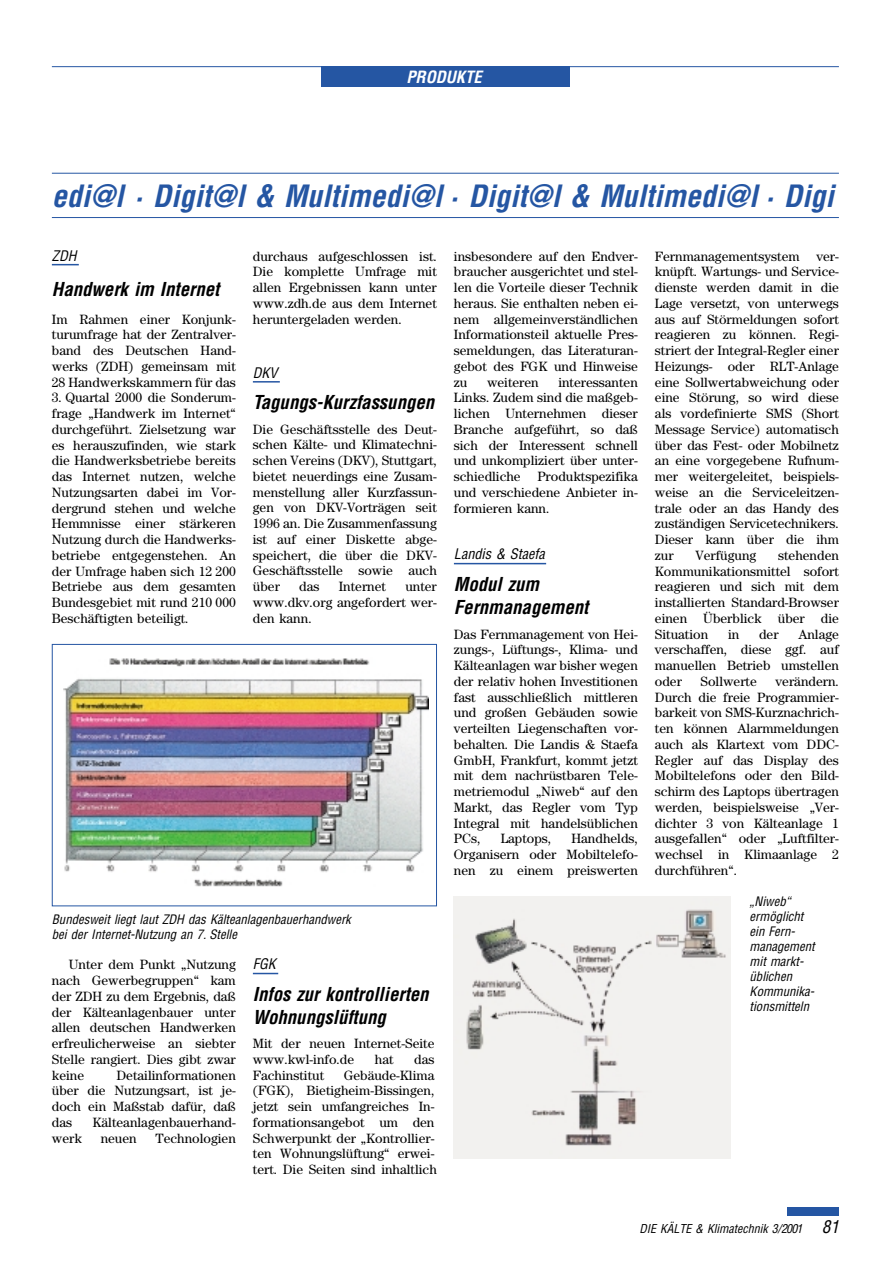
<style>
.page{position:relative;width:893px;height:1263px;background:#fff}
.page>*{position:absolute;margin:0;border:0;box-sizing:border-box;transform-origin:0 0}
.t1{font:italic 700 condensed 30px "Helvetica";color:#2556a3}
.t2{font:italic 700 condensed 18.75px/23.2px "Helvetica";color:#000}
.t3{font:italic 700 condensed 16.5px "Helvetica";color:#fff}
.t4{font:italic condensed 14.25px "Helvetica";color:#000}
.t5{font:13.5px/15.8px "Century";color:#000;text-align:justify}
.t6{font:italic condensed 12.75px/15px "Helvetica";color:#000}
.t7{font:italic condensed 12px "Helvetica";color:#000}
.s1{font-size:17.25px}
</style>
<div class="page">
<hr style="left:454px;top:563px;width:92px;height:1px;background:#2556a3">
<div style="left:787px;top:1208px;width:51px;height:8px;background:#2556a3"></div>
<div style="left:321px;top:67px;width:249px;height:20px;background:#2556a3"></div>
<hr style="left:52px;top:66px;width:786px;height:1px;background:#2556a3">
<svg style="left:52px;top:264px;width:27px;height:1px"></svg>
<hr style="left:253px;top:381px;width:27px;height:2px;background:#2556a3">
<svg style="left:253px;top:973px;width:25px;height:1px"></svg>
<hr style="left:52px;top:173px;width:786px;height:1px;background:#2556a3">
<hr style="left:52px;top:217px;width:786px;height:1px;background:#2556a3">
<img style="left:64px;top:658px;width:365px;height:229px">
<div style="left:52px;top:644px;width:385px;height:262px;border:1px solid #2556a3"></div>
<img style="left:454px;top:896px;width:276px;height:262px">
<p class="t3" style="left:406px;top:71px;width:77px">PRODUKTE</p>
<h1 class="t1" style="left:52px;top:184px;width:783px">edi@l · Digit@l &amp; Multimedi@l · Digit@l &amp; Multimedi@l · Digi</h1>
<p class="t4" style="left:52px;top:250px;width:26px">ZDH</p>
<h2 class="t2" style="left:52px;top:279px;width:169px">Handwerk im Internet</h2>
<p class="t5" style="left:52px;top:312px;width:185px">Im Rahmen einer Konjunk&shy;turumfrage hat der Zentralver&shy;band des Deutschen Hand&shy;werks (ZDH) gemeinsam mit 28 Handwerkskammern für das</p>
<p class="t5" style="left:52px;top:391px;width:185px">3. Quartal 2000 die Sonderum&shy;frage „Handwerk im Internet“ durchgeführt. Zielsetzung war es herauszufinden, wie stark die Handwerksbetriebe bereits das Internet nutzen, welche Nutzungsarten dabei im Vor&shy;dergrund stehen und welche Hemmnisse einer stärkeren Nutzung durch die Handwerks&shy;betriebe entgegenstehen. An der Umfrage haben sich 12 200<br>Betriebe aus dem gesamten Bundesgebiet mit rund 210 000<br>Beschäftigten beteiligt.</p>
<p class="t5" style="left:253px;top:249px;width:185px">durchaus aufgeschlossen ist.<br>Die komplette Umfrage mit allen Ergebnissen kann unter www.zdh.de aus dem Internet heruntergeladen werden.</p>
<p class="t4" style="left:253px;top:367px;width:26px">DKV</p>
<h2 class="t2" style="left:253px;top:393px;width:183px">Tagungs-Kurzfassungen</h2>
<p class="t5" style="left:253px;top:422px;width:185px">Die Geschäftsstelle des Deut&shy;schen Kälte- und Klimatechni&shy;schen Vereins (DKV), Stuttgart, bietet neuerdings eine Zusam&shy;menstellung aller Kurzfassun&shy;gen von DKV-Vorträgen seit 1996 an. Die Zusammenfassung ist auf einer Diskette abge&shy;speichert, die über die DKV-Geschäftsstelle sowie auch über</p>
<p class="t5" style="left:299px;top:580px;width:22px">das</p>
<p class="t5" style="left:339px;top:580px;width:49px">Internet</p>
<p class="t5" style="left:253px;top:580px;width:185px;text-indent:152px">unter www.dkv.org angefordert wer&shy;den kann.</p>
<p class="t6" style="left:52px;top:913px;width:300px">Bundesweit liegt laut ZDH das Kälteanlagenbauerhandwerk bei der Internet-Nutzung an 7. Stelle</p>
<p class="t5" style="left:52px;top:958px;width:185px;text-indent:17px">Unter dem Punkt „Nutzung nach Gewerbegruppen“ kam der ZDH zu dem Ergebnis, daß der Kälteanlagenbauer unter allen deutschen Handwerken erfreulicherweise an siebter Stelle rangiert. Dies gibt zwar keine</p>
<p class="t5" style="left:52px;top:1068px;width:185px;text-indent:65px">Detailinformationen über die Nutzungsart, ist je&shy;doch ein Maßstab dafür, daß das</p>
<p class="t5" style="left:92px;top:1115px;width:145px">Kälteanlagenbauerhand-</p>
<p class="t5" style="left:52px;top:1131px;width:32px">werk</p>
<p class="t5" style="left:101px;top:1131px;width:38px">neuen</p>
<p class="t5" style="left:155px;top:1131px;width:82px">Technologien</p>
<p class="t4" style="left:253px;top:959px;width:24px">FGK</p>
<h2 class="t2" style="left:253px;top:984px;width:177px">Infos zur kontrollierten<br>Wohnungslüftung</h2>
<p class="t5" style="left:253px;top:1037px;width:183px">Mit der neuen Internet-Seite www.kwl-info.de</p>
<p class="t5" style="left:375px;top:1053px;width:20px">hat</p>
<p class="t5" style="left:414px;top:1053px;width:22px">das</p>
<p class="t5" style="left:253px;top:1068px;width:185px;text-align:left;text-indent:91px">Gebäude-Klima (FGK), Bietigheim-Bissingen, jetzt sein umfangreiches In&shy;formationsangebot um den<br>Schwerpunkt der „Kontrollier&shy;ten Wohnungslüftung“ erwei&shy;tert. Die Seiten sind inhaltlich</p>
<p class="t5" style="left:253px;top:1068px;width:73px">Fachinstitut</p>
<p class="t5" style="left:454px;top:249px;width:185px">insbesondere auf den Endver&shy;braucher ausgerichtet und stel&shy;len die Vorteile dieser Technik heraus. Sie enthalten neben ei&shy;nem allgemeinverständlichen Informationsteil aktuelle Pres&shy;semeldungen, das Literaturan&shy;gebot des FGK und Hinweise zu</p>
<p class="t5" style="left:454px;top:375px;width:185px;text-indent:104px">interessanten Links. Zudem sind die maßgeb&shy;lichen Unternehmen dieser Branche aufgeführt, so daß sich der Interessent schnell und unkompliziert über unter&shy;schiedliche Produktspezifika und verschiedene Anbieter in&shy;formieren kann.</p>
<p class="t4" style="left:454px;top:549px;width:92px">Landis &amp; Staefa</p>
<h2 class="t2" style="left:454px;top:574px;width:136px">Modul zum<br>Fernmanagement</h2>
<p class="t5" style="left:454px;top:627px;width:185px">Das Fernmanagement von Hei&shy;zungs-, Lüftungs-, Klima- und Kälteanlagen war bisher wegen der relativ hohen Investitionen fast ausschließlich mittleren und großen Gebäuden sowie verteilten Liegenschaften vor&shy;behalten. Die Landis &amp; Staefa GmbH, Frankfurt, kommt jetzt mit dem nachrüstbaren Tele&shy;metriemodul „Niweb“ auf den Markt, das Regler vom Typ Integral mit handelsüblichen PCs,</p>
<p class="t5" style="left:487px;top:375px;width:53px">weiteren</p>
<p class="t5" style="left:454px;top:832px;width:185px;text-indent:118px">Handhelds, Organisern oder Mobiltelefo&shy;nen zu einem preiswerten</p>
<p class="t5" style="left:500px;top:832px;width:52px">Laptops,</p>
<p class="t5" style="left:655px;top:249px;width:185px">Fernmanagementsystem ver&shy;knüpft. Wartungs- und Service&shy;dienste werden damit in die Lage versetzt, von unterwegs aus auf Störmeldungen sofort reagieren zu können. Regi&shy;striert der Integral-Regler einer Heizungs- oder RLT-Anlage eine Sollwertabweichung oder eine Störung, so wird diese als vordefinierte SMS (Short Message Service) automatisch über das Fest- oder Mobilnetz an eine vorgegebene Rufnum&shy;mer weitergeleitet, beispiels&shy;weise an die Serviceleitzen&shy;trale oder an das Handy des zuständigen Servicetechnikers.<br>Dieser kann über die ihm zur</p>
<p class="t5" style="left:655px;top:548px;width:185px;text-indent:123px">stehenden Kommunikationsmittel sofort reagieren und sich mit dem installierten Standard-Browser einen Überblick über die Situation</p>
<p class="t5" style="left:695px;top:548px;width:62px">Verfügung</p>
<p class="t5" style="left:655px;top:627px;width:185px;text-indent:143px">Anlage verschaffen, diese ggf. auf manuellen Betrieb umstellen oder</p>
<p class="t5" style="left:728px;top:627px;width:13px">in</p>
<p class="t5" style="left:759px;top:627px;width:21px">der</p>
<p class="t5" style="left:700px;top:675px;width:58px">Sollwerte</p>
<p class="t5" style="left:655px;top:675px;width:185px;text-indent:121px">verändern.<br>Durch die freie Programmier&shy;barkeit von SMS-Kurznachrich&shy;ten können Alarmmeldungen auch als Klartext vom DDC-Regler auf das Display des Mobiltelefons oder den Bild&shy;schirm des Laptops übertragen werden, beispielsweise „Ver&shy;dichter 3 von Kälteanlage 1 ausgefallen“ oder „Luftfilter&shy;wechsel in Klimaanlage 2 durchführen“.</p>
<p class="t6" style="left:749px;top:895px;width:67px">„Niweb“ ermöglicht ein Fern&shy;management mit markt&shy;üblichen<br>Kommunika&shy;tionsmitteln</p>
<p class="t7" style="left:639px;top:1224px;width:201px">DIE KÄLTE &amp; Klimatechnik 3/2001 <span class="s1">81</span></p>
</div>
